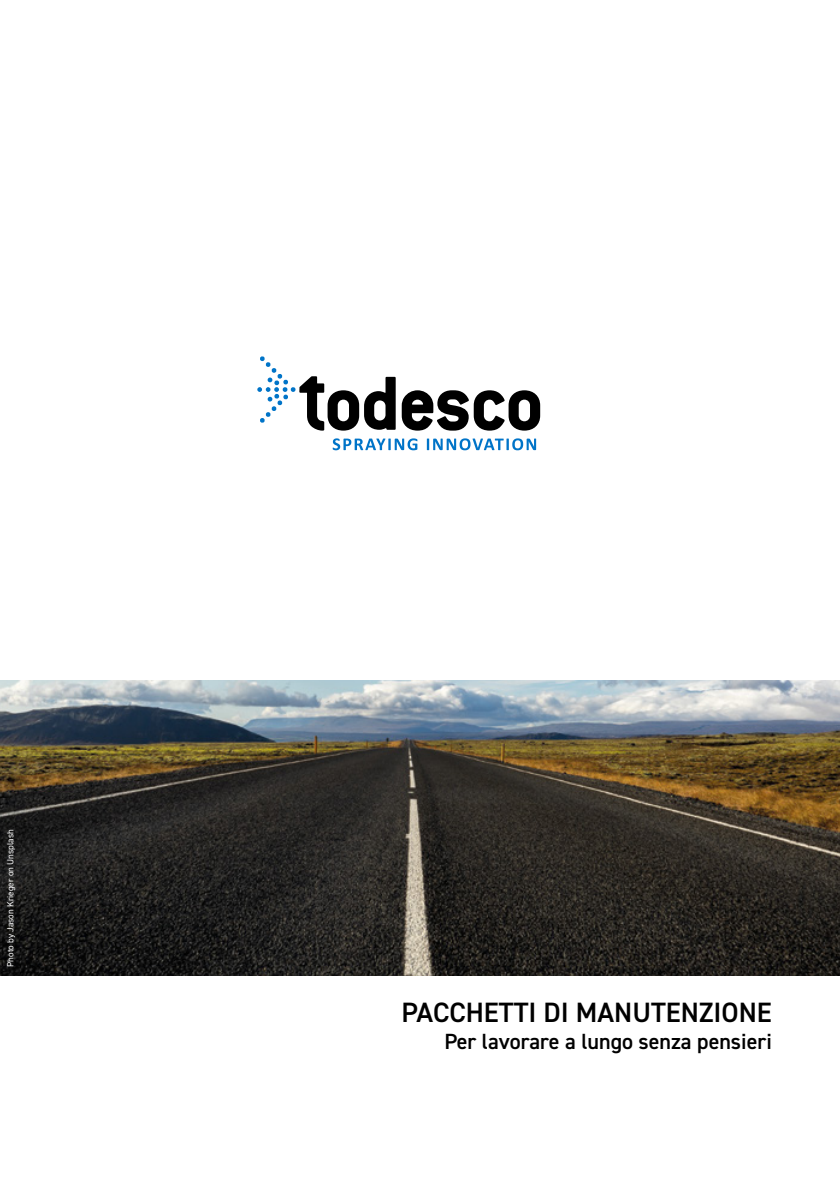
<style>
.page{position:relative;width:840px;height:1191px;background:#fff}
.page>*{position:absolute;margin:0;border:0;box-sizing:border-box;transform-origin:0 0}
.t1{font:600 28px "DIN2014";color:#000}
.t2{font:600 22px "DIN2014";color:#000}
.t3{font:9px "DIN2014";color:#fff}
</style>
<div class="page">
<img style="left:0;top:680px;width:839px;height:295px">
<svg style="left:401px;top:390px;width:139px;height:40px"></svg>
<svg style="left:332px;top:438px;width:85px;height:12px"></svg>
<svg style="left:426px;top:438px;width:110px;height:12px"></svg>
<svg style="left:257px;top:356px;width:138px;height:74px"></svg>
<p class="t3" style="left:5px;top:967px;width:139px;rotate:-90deg">Photo by Jason Krieger on Unsplash</p>
<p class="t1" style="left:401px;top:994px;width:371px">PACCHETTI DI MANUTENZIONE</p>
<p class="t2" style="left:444px;top:1026px;width:329px">Per lavorare a lungo senza pensieri</p>
</div>
